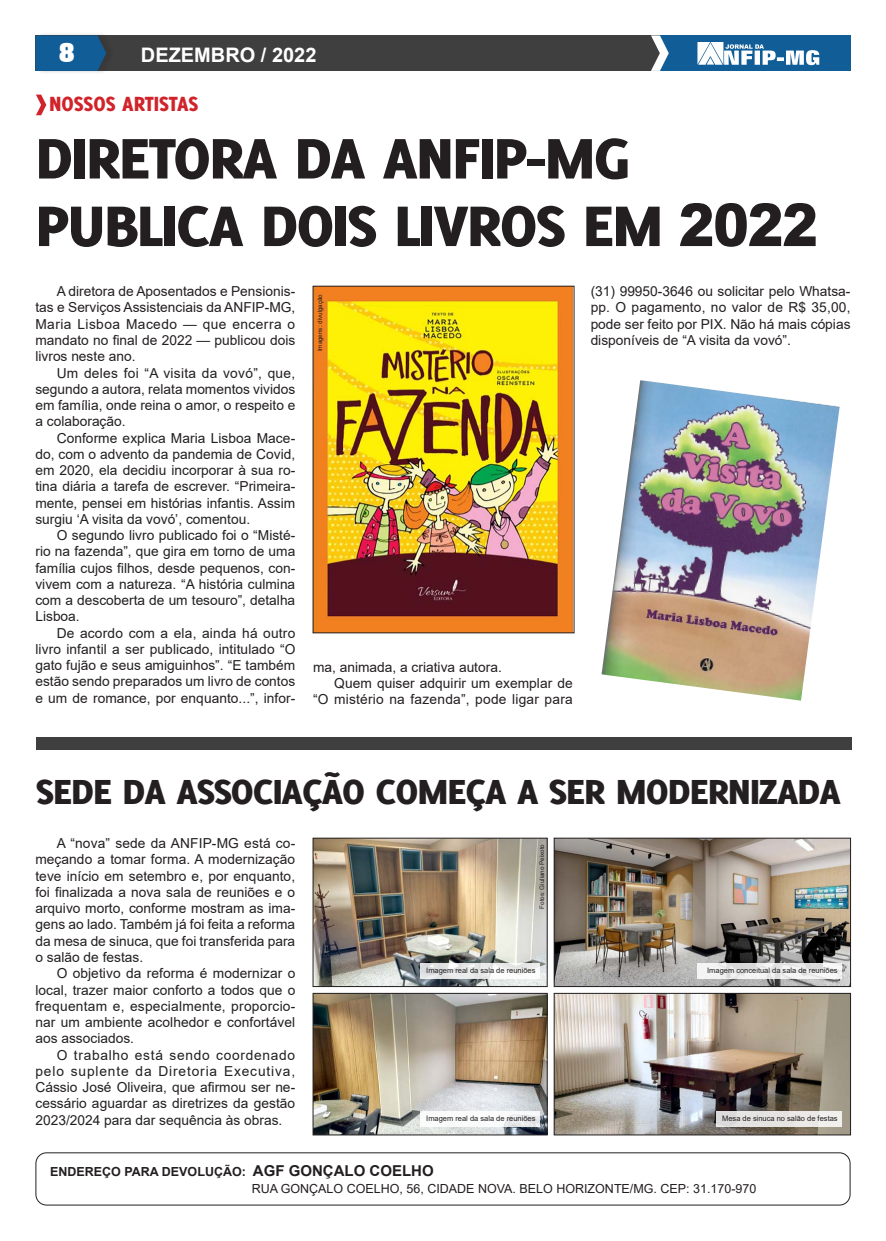
<style>
.page{position:relative;width:886px;height:1241px;background:#fff}
.page>*{position:absolute;margin:0;border:0;box-sizing:border-box;transform-origin:0 0}
.Corpo_do_texto{font:800 62.5px "Delicious";letter-spacing:-.025em;color:#231f20;scale:1.1 1}
.Corpo_do_texto-2{font:800 38.12px "Delicious";letter-spacing:-.025em;color:#231f20;scale:1.1 1}
.t1{font:700 25px "Aachen BT";color:#fff}
.Corpo_do_texto-3{font:800 22.5px "Delicious";color:#d1232a}
.t2{font:700 20px "Arial";color:#fff}
.Corpo_do_texto-4{font:13.75px/16.2px "Arial";color:#231f20;text-align:justify}
.Corpo_do_texto-5{font:12.5px "Arial";color:#231f20}
.Corpo_do_texto-6{font:700 12.5px "Arial";color:#231f20}
.LEGENDA{font:7.5px "Arial";color:#231f20}
.Corpo_do_texto-7{font:6.25px "Arial";color:#231f20}
.s1{font-family:"Arial";font-weight:900;font-size:59.12px}
.s2{font-size:15px}
</style>
<div class="page">
<div style="left:35px;top:1152px;width:815px;height:53px;border:1px solid #231f20;border-radius:11px"></div>
<div style="left:35px;top:35px;width:658px;height:36px;background:#403f40"></div>
<div style="left:660px;top:35px;width:190px;height:36px;background:#105d97"></div>
<svg style="left:697px;top:43px;width:122px;height:22px"></svg>
<svg style="left:36px;top:95px;width:10px;height:20px"></svg>
<img style="left:315px;top:288px;width:257px;height:343px">
<img style="left:601px;top:380px;width:239px;height:320px">
<div style="left:36px;top:737px;width:815px;height:12px;background:#403f40"></div>
<img style="left:315px;top:839px;width:230px;height:145px">
<div style="left:313px;top:837px;width:234px;height:149px;border:1px solid #231f20"></div>
<img style="left:315px;top:994px;width:230px;height:138px">
<div style="left:313px;top:992px;width:234px;height:142px;border:1px solid #231f20"></div>
<img style="left:556px;top:994px;width:293px;height:138px">
<div style="left:554px;top:992px;width:297px;height:142px;border:1px solid #231f20"></div>
<img style="left:556px;top:839px;width:293px;height:145px">
<div style="left:554px;top:837px;width:297px;height:149px;border:1px solid #231f20"></div>
<svg style="left:697px;top:963px;width:145px;height:16px;fill:#f1f1f1"></svg>
<svg style="left:420px;top:1110px;width:119px;height:16px"></svg>
<div style="left:716px;top:1110px;width:126px;height:16px;background:linear-gradient(to right,#dcdadb,#f2f0ec)"></div>
<svg style="left:420px;top:963px;width:119px;height:16px;fill:#eaebea"></svg>
<svg style="left:651px;top:35px;width:18px;height:36px"></svg>
<div style="left:37px;top:32px;width:78px;height:43px;background:#231f20;opacity:.2"></div>
<svg style="left:35px;top:35px;width:71px;height:36px;background:#135a8f"></svg>
<p class="t1" style="left:58px;top:37px;width:18px">8</p>
<p class="t2" style="left:141px;top:40px;width:177px">DEZEMBRO / 2022</p>
<p class="Corpo_do_texto-3" style="left:49px;top:91px;width:151px">NOSSOS ARTISTAS</p>
<p class="Corpo_do_texto" style="left:35px;top:122px;width:542px">DIRETORA DA ANFIP-MG</p>
<p class="Corpo_do_texto" style="left:35px;top:189px;width:713px">PUBLICA DOIS LIVROS EM <span class="s1">2022</span></p>
<p class="Corpo_do_texto-4" style="left:35px;top:283px;width:261px;text-indent:21px">A diretora de Aposentados e Pensionis&shy;tas e Serviços Assistenciais da ANFIP-MG, Maria Lisboa Macedo — que encerra o mandato no final de 2022 — publicou dois livros neste ano.</p>
<p class="Corpo_do_texto-4" style="left:35px;top:364px;width:261px;text-indent:21px">Um deles foi “A visita da vovó”, que, segundo a autora, relata momentos vividos em família, onde reina o amor, o respeito e a colaboração.</p>
<p class="Corpo_do_texto-4" style="left:35px;top:429px;width:261px;text-indent:21px">Conforme explica Maria Lisboa Mace&shy;do, com o advento da pandemia de Covid, em 2020, ela decidiu incorporar à sua ro&shy;tina diária a tarefa de escrever. “Primeira&shy;mente, pensei em histórias infantis. Assim surgiu ‘A visita da vovó’, comentou.</p>
<p class="Corpo_do_texto-4" style="left:35px;top:527px;width:261px;text-indent:21px">O segundo livro publicado foi o “Misté&shy;rio na fazenda”, que gira em torno de uma família cujos filhos, desde pequenos, con&shy;vivem com a natureza. “A história culmina com a descoberta de um tesouro”, detalha Lisboa.</p>
<p class="Corpo_do_texto-4" style="left:35px;top:624px;width:261px;text-indent:21px">De acordo com a ela, ainda há outro livro infantil a ser publicado, intitulado “O gato fujão e seus amiguinhos”. “E também estão sendo preparados um livro de contos e um de romance, por enquanto...”, infor-</p>
<p class="Corpo_do_texto-7" style="left:315px;top:351px;width:59px;rotate:-90deg">Imagens: divulgação</p>
<p class="Corpo_do_texto-4" style="left:313px;top:658px;width:190px">ma, animada, a criativa autora.</p>
<p class="Corpo_do_texto-4" style="left:313px;top:674px;width:261px;text-align:right">Quem quiser adquirir um exemplar de<br>“O mistério na fazenda”, pode ligar para</p>
<p class="Corpo_do_texto-4" style="left:591px;top:283px;width:261px">(31) 99950-3646 ou solicitar pelo Whatsa&shy;pp. O pagamento, no valor de R$ 35,00, pode ser feito por PIX. Não há mais cópias disponíveis de “A visita da vovó”.</p>
<p class="Corpo_do_texto-2" style="left:36px;top:769px;width:733px">SEDE DA ASSOCIAÇÃO COMEÇA A SER MODERNIZADA</p>
<p class="Corpo_do_texto-4" style="left:35px;top:835px;width:261px;text-indent:21px">A “nova” sede da ANFIP-MG está co&shy;meçando a tomar forma. A modernização teve início em setembro e, por enquanto, foi finalizada a nova sala de reuniões e o arquivo morto, conforme mostram as ima&shy;gens ao lado. Também já foi feita a reforma da mesa de sinuca, que foi transferida para o salão de festas.</p>
<p class="Corpo_do_texto-4" style="left:35px;top:965px;width:261px;text-indent:21px">O objetivo da reforma é modernizar o local, trazer maior conforto a todos que o frequentam e, especialmente, proporcio&shy;nar um ambiente acolhedor e confortável aos associados.</p>
<p class="Corpo_do_texto-4" style="left:35px;top:1046px;width:261px;text-indent:21px">O trabalho está sendo coordenado pelo suplente da Diretoria Executiva, Cássio José Oliveira, que afirmou ser ne&shy;cessário aguardar as diretrizes da gestão 2023/2024 para dar sequência às obras.</p>
<p class="Corpo_do_texto-7" style="left:538px;top:908px;width:66px;rotate:-90deg">Fotos: Giuliano Peixoto</p>
<p class="LEGENDA" style="left:426px;top:965px;width:111px">Imagem real da sala de reuniões</p>
<p class="LEGENDA" style="left:707px;top:965px;width:132px">Imagem conceitual da sala de reuniões</p>
<p class="LEGENDA" style="left:426px;top:1113px;width:111px">Imagem real da sala de reuniões</p>
<p class="LEGENDA" style="left:722px;top:1113px;width:117px">Mesa de sinuca no salão de festas</p>
<p class="Corpo_do_texto-6" style="left:50px;top:1162px;width:385px">ENDEREÇO PARA DEVOLUÇÃO: <span class="s2">AGF GONÇALO COELHO</span></p>
<p class="Corpo_do_texto-5" style="left:252px;top:1180px;width:506px">RUA GONÇALO COELHO, 56, CIDADE NOVA. BELO HORIZONTE/MG. CEP: 31.170-970</p>
</div>
